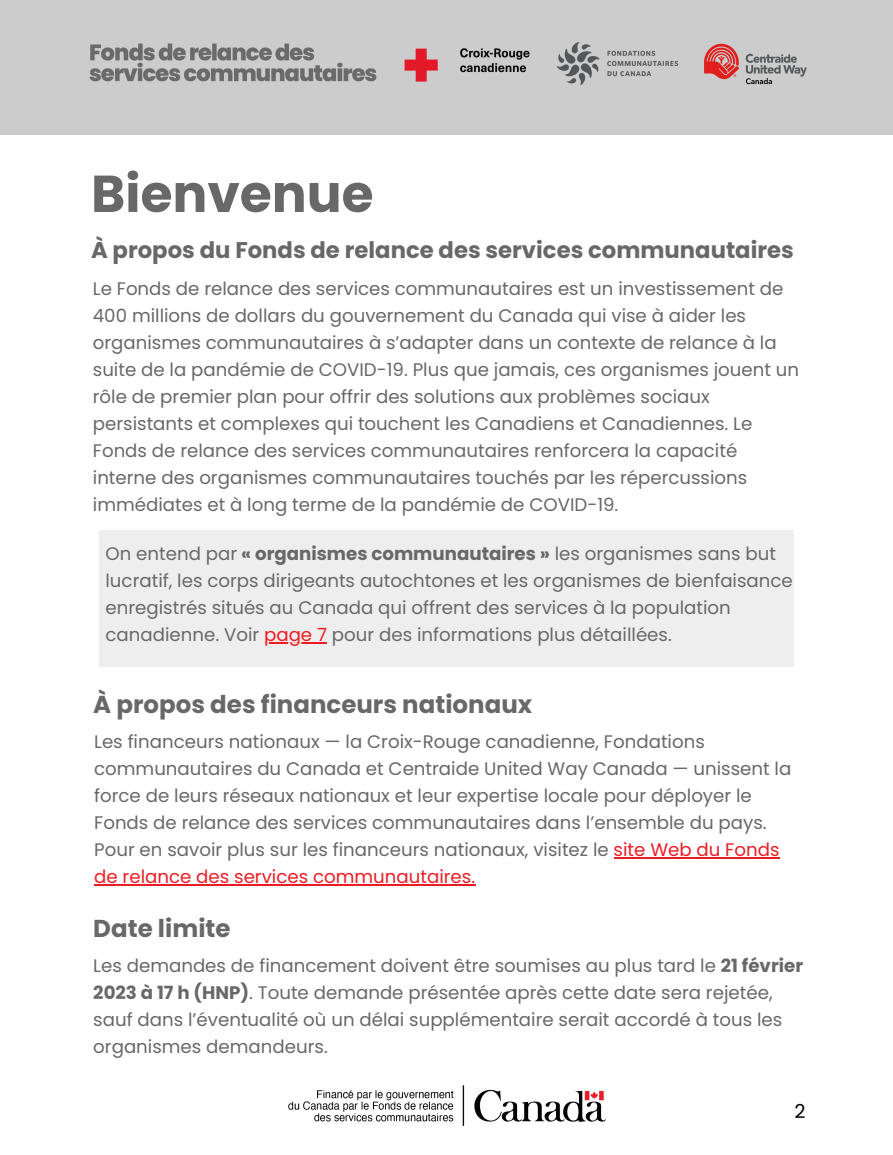
<style>
.page{position:relative;width:893px;height:1155px;background:#fff}
.page>*{position:absolute;margin:0;border:0;box-sizing:border-box;transform-origin:0 0}
.t1{font:700 51.8px "Poppins";color:#686868}
.t2{font:700 24.46px "Poppins";color:#686868}
.t3{font:700 22.71px "Poppins";color:#686868}
.t4{font:19.25px "Poppins";color:#000}
.t5{font:18.16px/27px "Poppins";color:#686868}
.s1{font-weight:700}
.s2{color:#ed1c24}
</style>
<div class="page">
<div style="left:0;top:0;width:892px;height:135px;background:#ccc"></div>
<div style="left:99px;top:530px;width:694px;height:137px;background:#eee"></div>
<hr style="left:264px;top:642px;width:63px;height:2px;background:#ed1c24">
<hr style="left:613px;top:857px;width:166px;height:2px;background:#ed1c24">
<hr style="left:94px;top:884px;width:381px;height:2px;background:#ed1c24">
<img style="left:288px;top:1085px;width:318px;height:41px">
<img style="left:90px;top:42px;width:716px;height:43px">
<h1 class="t1" style="left:91px;top:158px;width:284px">Bienvenue</h1>
<p class="t3" style="left:91px;top:234px;width:704px">À propos du Fonds de relance des services communautaires</p>
<p class="t5" style="left:93px;top:275px;width:707px">Le Fonds de relance des services communautaires est un investissement de 400 millions de dollars du gouvernement du Canada qui vise à aider les organismes communautaires à s’adapter dans un contexte de relance à la suite de la pandémie de COVID-19. Plus que jamais, ces organismes jouent un rôle de premier plan pour offrir des solutions aux problèmes sociaux persistants et complexes qui touchent les Canadiens et Canadiennes. Le Fonds de relance des services communautaires renforcera la capacité interne des organismes communautaires touchés par les répercussions immédiates et à long terme de la pandémie de COVID-19.</p>
<p class="t5" style="left:105px;top:540px;width:688px">On entend par <span class="s1">« organismes communautaires »</span> les organismes sans but lucratif, les corps dirigeants autochtones et les organismes de bienfaisance enregistrés situés au Canada qui offrent des services à la population canadienne. Voir <span class="s2">page 7</span> pour des informations plus détaillées.</p>
<h2 class="t2" style="left:93px;top:687px;width:440px">À propos des financeurs nationaux</h2>
<p class="t5" style="left:94px;top:728px;width:698px">Les financeurs nationaux — la Croix-Rouge canadienne, Fondations communautaires du Canada et Centraide United Way Canada — unissent la force de leurs réseaux nationaux et leur expertise locale pour déployer le Fonds de relance des services communautaires dans l’ensemble du pays.<br>Pour en savoir plus sur les financeurs nationaux, visitez le <span class="s2">site Web du Fonds de relance des services communautaires.</span></p>
<h2 class="t2" style="left:93px;top:911px;width:139px">Date limite</h2>
<p class="t5" style="left:93px;top:952px;width:711px">Les demandes de financement doivent être soumises au plus tard le <span class="s1">21 février 2023 à 17 h (HNP)</span>. Toute demande présentée après cette date sera rejetée, sauf dans l’éventualité où un délai supplémentaire serait accordé à tous les organismes demandeurs.</p>
<p class="t4" style="left:794px;top:1098px;width:13px">2</p>
</div>
